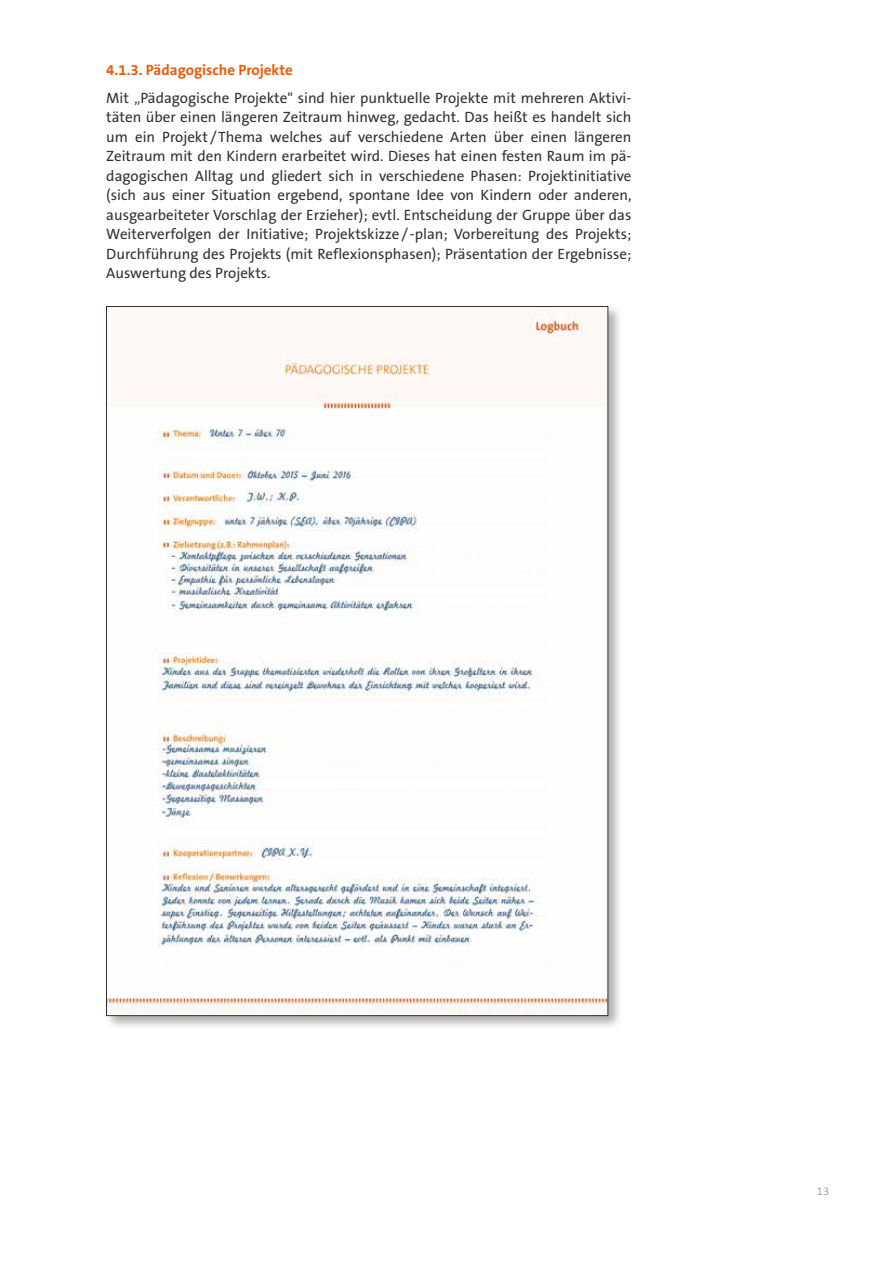
<style>
.page{position:relative;width:893px;height:1263px;background:#fff}
.page>*{position:absolute;margin:0;border:0;box-sizing:border-box;transform-origin:0 0}
.t1{font:15px/19.5px "The Sans B5 Plain";color:#323232;text-align:justify}
.t2{font:700 15px "The Sans B7";color:#ee5b06}
.t3{font:300 11.25px "The Sans B3";color:#898989}
.s1{color:#4c4c4c}
</style>
<div class="page">
<div style="left:104px;top:304px;width:518px;height:726px;background:#323232;opacity:.4"></div>
<img style="left:108px;top:308px;width:498px;height:706px">
<p class="t2" style="left:106px;top:62px;width:188px">4.1.3. Pädagogische Projekte</p>
<p class="t1" style="left:106px;top:88px;width:527px">Mit <span class="s1">„</span>Pädagogische Projekte" sind hier punktuelle Projekte mit mehreren Aktivi&shy;täten über einen längeren Zeitraum hinweg, gedacht. Das heißt es handelt sich um ein Projekt /Thema welches auf verschiedene Arten über einen längeren Zeitraum mit den Kindern erarbeitet wird. Dieses hat einen festen Raum im pä&shy;dagogischen Alltag und gliedert sich in verschiedene Phasen: Projektinitiative (sich aus einer Situation ergebend, spontane Idee von Kindern oder anderen, ausgearbeiteter Vorschlag der Erzieher); evtl. Entscheidung der Gruppe über das Weiterverfolgen der Initiative; Projektskizze/ -plan; Vorbereitung des Projekts; Durchführung des Projekts (mit Reflexionsphasen); Präsentation der Ergebnisse; Auswertung des Projekts.</p>
<p class="t3" style="left:817px;top:1185px;width:14px">13</p>
</div>
